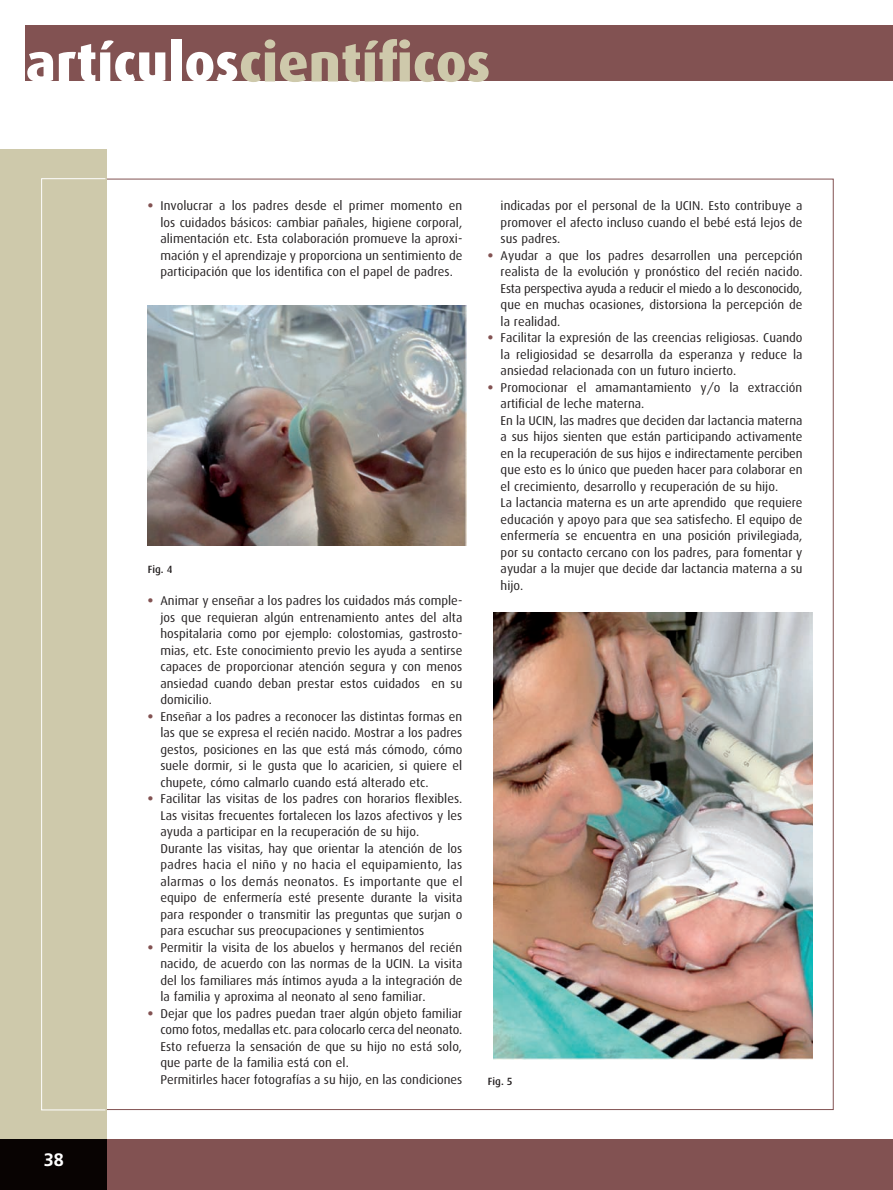
<style>
.page{position:relative;width:893px;height:1190px;background:#fff}
.page>*{position:absolute;margin:0;border:0;box-sizing:border-box;transform-origin:0 0}
.t1{font:800 54px "Dax";color:#cec9ab}
.t2{font:700 18px "Frutiger";color:#fff}
.parrafo{font:12.75px/16.5px "Dax";color:#231f20;text-align:justify}
.PIE{font:500 10.5px "Dax";color:#231f20}
.s1{color:#fff}
.s2{font-weight:800;color:#825252}
</style>
<div class="page">
<div style="left:103px;top:1139px;width:790px;height:51px;background:#825252"></div>
<div style="left:90px;top:179px;width:744px;height:931px;background:#fff;border:1px solid #825252"></div>
<div style="left:26px;top:26px;width:867px;height:55px;background:#825252"></div>
<div style="left:0;top:149px;width:107px;height:1041px;background:#cec9ab"></div>
<div style="left:0;top:1139px;width:107px;height:51px;background:#080302"></div>
<div style="left:41px;top:178px;width:65px;height:932px;border:1px solid #fff"></div>
<img style="left:148px;top:305px;width:319px;height:240px">
<img style="left:494px;top:612px;width:319px;height:447px">
<p class="t1" style="left:26px;top:32px;width:466px"><span class="s1">artículos</span>científicos</p>
<p class="t2" style="left:44px;top:1150px;width:22px">38</p>
<p class="parrafo" style="left:160px;top:197px;width:303px;text-indent:-13px"><span class="s2">•</span> Involucrar a los padres desde el primer momento en los cuidados básicos: cambiar pañales, higiene corporal, alimentación etc. Esta colaboración promueve la aproxi&shy;mación y el aprendizaje y proporciona un sentimiento de participación que los identifica con el papel de padres.</p>
<p class="PIE" style="left:148px;top:564px;width:26px">Fig. 4</p>
<p class="parrafo" style="left:160px;top:593px;width:303px;text-indent:-13px"><span class="s2">•</span> Animar y enseñar a los padres los cuidados más comple&shy;jos que requieran algún entrenamiento antes del alta hospitalaria como por ejemplo: colostomias, gastrosto&shy;mias, etc. Este conocimiento previo les ayuda a sentirse capaces de proporcionar atención segura y con menos ansiedad cuando deban prestar estos cuidados en su domicilio.</p>
<p class="parrafo" style="left:160px;top:708px;width:303px;text-indent:-13px"><span class="s2">•</span> Enseñar a los padres a reconocer las distintas formas en las que se expresa el recién nacido. Mostrar a los padres gestos, posiciones en las que está más cómodo, cómo suele dormir, si le gusta que lo acaricien, si quiere el chupete, cómo calmarlo cuando está alterado etc.</p>
<p class="parrafo" style="left:160px;top:791px;width:303px;text-indent:-13px"><span class="s2">•</span> Facilitar las visitas de los padres con horarios flexibles.<br>Las visitas frecuentes fortalecen los lazos afectivos y les ayuda a participar en la recuperación de su hijo.</p>
<p class="parrafo" style="left:160px;top:840px;width:303px">Durante las visitas, hay que orientar la atención de los padres hacia el niño y no hacia el equipamiento, las alarmas o los demás neonatos. Es importante que el equipo de enfermería esté presente durante la visita para responder o transmitir las preguntas que surjan o para escuchar sus preocupaciones y sentimientos</p>
<p class="parrafo" style="left:160px;top:939px;width:303px;text-indent:-13px"><span class="s2">•</span> Permitir la visita de los abuelos y hermanos del recién nacido, de acuerdo con las normas de la UCIN. La visita del los familiares más íntimos ayuda a la integración de la familia y aproxima al neonato al seno familiar.</p>
<p class="parrafo" style="left:160px;top:1005px;width:303px;text-indent:-13px"><span class="s2">•</span> Dejar que los padres puedan traer algún objeto familiar como fotos, medallas etc. para colocarlo cerca del neonato.<br>Esto refuerza la sensación de que su hijo no está solo, que parte de la familia está con el.</p>
<p class="parrafo" style="left:160px;top:1071px;width:303px">Permitirles hacer fotografías a su hijo, en las condiciones</p>
<p class="parrafo" style="left:501px;top:197px;width:303px">indicadas por el personal de la UCIN. Esto contribuye a promover el afecto incluso cuando el bebé está lejos de sus padres.</p>
<p class="parrafo" style="left:501px;top:247px;width:303px;text-indent:-13px"><span class="s2">•</span> Ayudar a que los padres desarrollen una percepción realista de la evolución y pronóstico del recién nacido.<br>Esta perspectiva ayuda a reducir el miedo a lo desconocido, que en muchas ocasiones, distorsiona la percepción de la realidad.</p>
<p class="parrafo" style="left:501px;top:329px;width:303px;text-indent:-13px"><span class="s2">•</span> Facilitar la expresión de las creencias religiosas. Cuando la religiosidad se desarrolla da esperanza y reduce la ansiedad relacionada con un futuro incierto.</p>
<p class="parrafo" style="left:501px;top:379px;width:303px;text-indent:-13px"><span class="s2">•</span> Promocionar el amamantamiento y/o la extracción artificial de leche materna.</p>
<p class="parrafo" style="left:501px;top:412px;width:303px">En la UCIN, las madres que deciden dar lactancia materna a sus hijos sienten que están participando activamente en la recuperación de sus hijos e indirectamente perciben que esto es lo único que pueden hacer para colaborar en el crecimiento, desarrollo y recuperación de su hijo.</p>
<p class="parrafo" style="left:501px;top:494px;width:303px">La lactancia materna es un arte aprendido que requiere educación y apoyo para que sea satisfecho. El equipo de enfermería se encuentra en una posición privilegiada, por su contacto cercano con los padres, para fomentar y ayudar a la mujer que decide dar lactancia materna a su hijo.</p>
<p class="PIE" style="left:488px;top:1075px;width:26px">Fig. 5</p>
</div>
